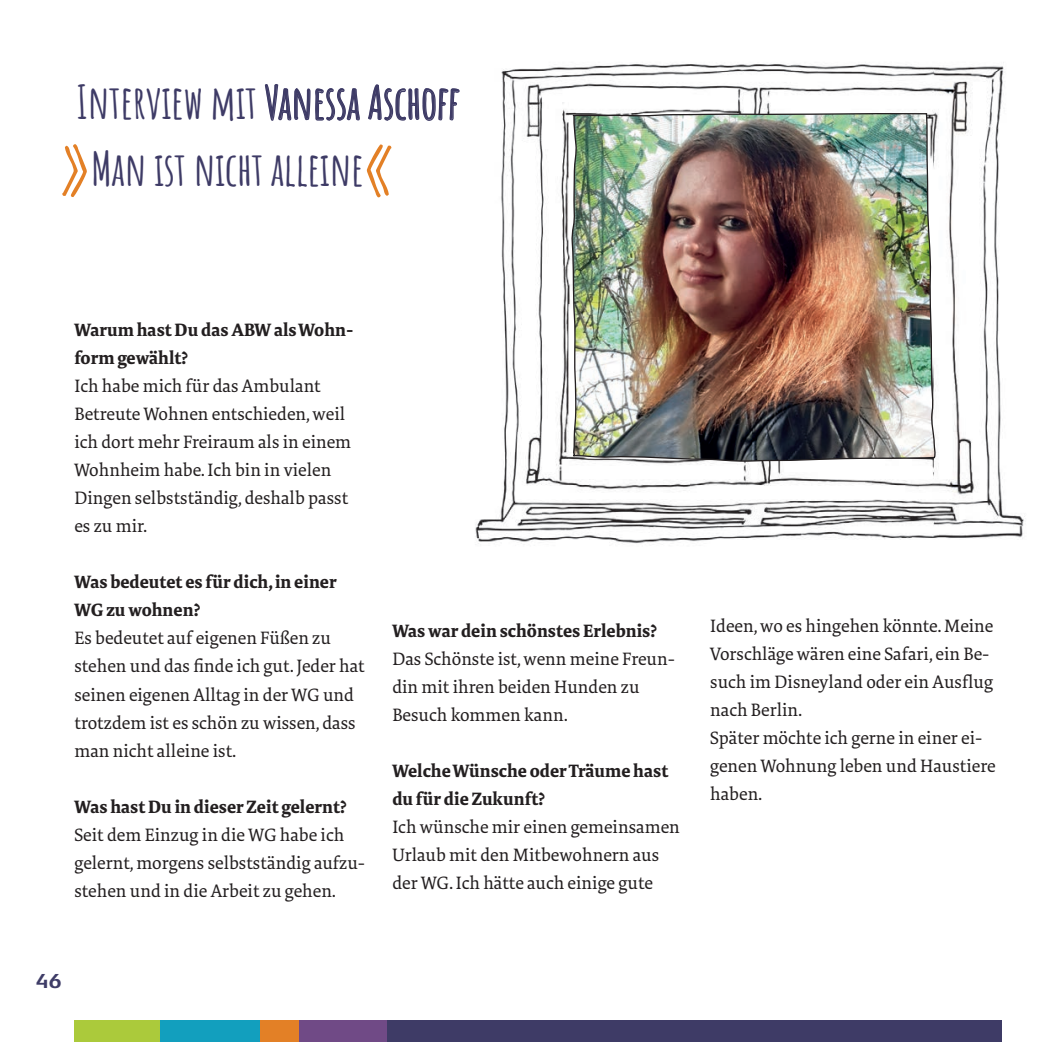
<style>
.page{position:relative;width:1042px;height:1042px;background:#fff}
.page>*{position:absolute;margin:0;border:0;box-sizing:border-box;transform-origin:0 0}
.t1{font:700 70px "Amatic SC";color:#e38026}
.t2{font:700 45.5px/66.5px "Amatic SC";letter-spacing:-.01em;color:#3e3b66}
.t3{font:700 21px "Aeonis LT Pro";color:#3e3c67}
.t4{font:18.38px/28px "Tundra OT";color:#231f20}
.t5{font:700 18.38px/28px "Tundra OT";color:#231f20}
.s1{font-size:70px;color:#e38026}
</style>
<div class="page">
<div style="left:298px;top:1020px;width:150px;height:22px;background:#704a86"></div>
<div style="left:249px;top:1020px;width:49px;height:22px;background:#e38026"></div>
<div style="left:74px;top:1020px;width:127px;height:22px;background:#abca3b"></div>
<div style="left:388px;top:1020px;width:614px;height:22px;background:#3e3b66"></div>
<div style="left:161px;top:1020px;width:99px;height:22px;background:#129fbe"></div>
<img style="left:475px;top:62px;width:550px;height:482px">
<img style="left:558px;top:112px;width:378px;height:432px">
<h2 class="t2" style="left:59px;top:66px;width:402px;text-indent:17px">Interview mit Vanessa Aschoff <span class="s1">»</span>Man ist nicht alleine</h2>
<h1 class="t1" style="left:394px;top:226px;width:33px;rotate:-180deg">»</h1>
<p class="t5" style="left:74px;top:317px;width:281px">Warum hast Du das ABW als Wohn&shy;form gewählt?</p>
<p class="t4" style="left:74px;top:373px;width:278px">Ich habe mich für das Ambulant<br>Betreute Wohnen entschieden, weil ich dort mehr Freiraum als in einem<br>Wohnheim habe. Ich bin in vielen<br>Dingen selbstständig, deshalb passt es zu mir.</p>
<p class="t5" style="left:74px;top:569px;width:264px">Was bedeutet es für dich, in einer<br>WG zu wohnen?</p>
<p class="t4" style="left:74px;top:625px;width:292px">Es bedeutet auf eigenen Füßen zu stehen und das finde ich gut. Jeder hat seinen eigenen Alltag in der WG und trotzdem ist es schön zu wissen, dass man nicht alleine ist.</p>
<p class="t5" style="left:74px;top:793px;width:273px">Was hast Du in dieser Zeit gelernt?</p>
<p class="t4" style="left:74px;top:821px;width:292px">Seit dem Einzug in die WG habe ich gelernt, morgens selbstständig aufzu&shy;stehen und in die Arbeit zu gehen.</p>
<p class="t5" style="left:392px;top:617px;width:266px">Was war dein schönstes Erlebnis?</p>
<p class="t4" style="left:392px;top:645px;width:284px">Das Schönste ist, wenn meine Freun&shy;din mit ihren beiden Hunden zu<br>Besuch kommen kann.</p>
<p class="t5" style="left:392px;top:757px;width:277px">Welche Wünsche oder Träume hast du für die Zukunft?</p>
<p class="t4" style="left:392px;top:813px;width:289px">Ich wünsche mir einen gemeinsamen<br>Urlaub mit den Mitbewohnern aus der WG. Ich hätte auch einige gute</p>
<p class="t3" style="left:35px;top:969px;width:28px">46</p>
<p class="t4" style="left:710px;top:612px;width:287px">Ideen, wo es hingehen könnte. Meine<br>Vorschläge wären eine Safari, ein Be&shy;such im Disneyland oder ein Ausflug nach Berlin.<br>Später möchte ich gerne in einer ei&shy;genen Wohnung leben und Haustiere haben.</p>
</div>
